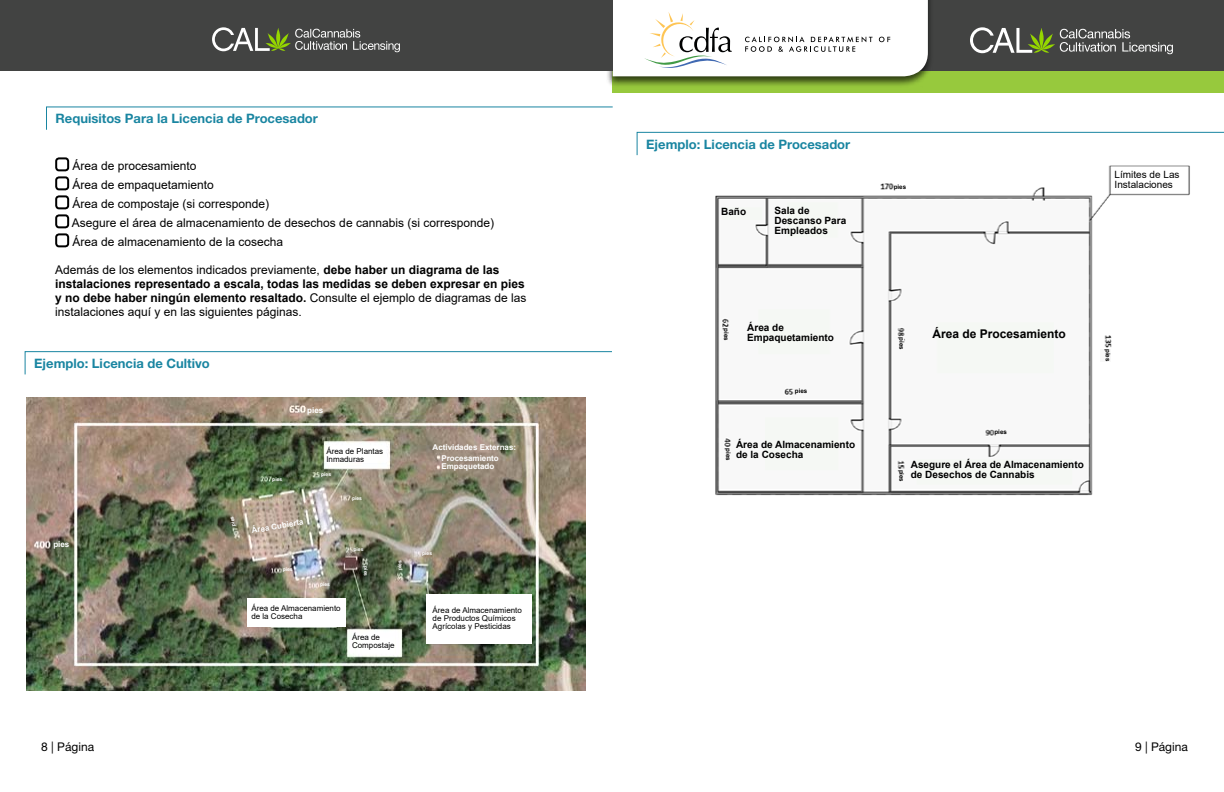
<style>
.page{position:relative;width:1224px;height:792px;background:#fff}
.page>*{position:absolute;margin:0;border:0;box-sizing:border-box;transform-origin:0 0}
.t1{font:700 13px "Helvetica Neue LT Std";color:#1985a1}
.t2{font:700 12px/14px "Arial";color:#000}
.t3{font:12px/19px "Arial";color:#000}
.t4{font:12px "Helvetica Neue LT Std";color:#000}
.t5{font:700 10px/10px "Arial";color:#000}
.t6{font:10px/10px "Arial";color:#000}
.t7{font:8px/8px "Arial";color:#000}
.t8{font:700 8px/11px "Arial";color:#fff}
.t9{font:700 6.2px "Arial";color:#000}
.t10{font:700 5px "Arial";color:#fff}
.s1{font-weight:400}
</style>
<div class="page">
<div style="left:55px;top:157px;width:14px;height:14px;border:2px solid #000;border-radius:3px"></div>
<div style="left:55px;top:176px;width:14px;height:14px;border:2px solid #000;border-radius:3px"></div>
<div style="left:55px;top:195px;width:14px;height:14px;border:2px solid #000;border-radius:3px"></div>
<div style="left:55px;top:214px;width:14px;height:14px;border:2px solid #000;border-radius:3px"></div>
<div style="left:55px;top:233px;width:14px;height:14px;border:2px solid #000;border-radius:3px"></div>
<div style="left:613px;top:46px;width:611px;height:46px;background:#97c93d"></div>
<div style="left:603px;top:0;width:621px;height:71px;background:#424342"></div>
<div style="left:606px;top:0;width:328px;height:88px;background:#000;opacity:.69"></div>
<svg style="left:970px;top:27px;width:203px;height:27px"></svg>
<svg style="left:612px;top:0;width:322px;height:77px;background:#eeeeed"></svg>
<div style="left:0;top:0;width:612px;height:71px;background:#424342"></div>
<svg style="left:212px;top:27px;width:188px;height:25px"></svg>
<svg style="left:636px;top:131px;width:588px;height:25px"></svg>
<svg style="left:24px;top:351px;width:588px;height:24px"></svg>
<img style="left:715px;top:165px;width:475px;height:331px">
<div style="left:894px;top:181px;width:13px;height:9px;background:#fff"></div>
<div style="left:1101px;top:348px;width:13px;height:8px;background:#fff"></div>
<div style="left:995px;top:428px;width:13px;height:8px;background:#f8f8f8"></div>
<div style="left:895px;top:470px;width:12px;height:8px;background:#f8f8f8"></div>
<div style="left:721px;top:448px;width:13px;height:8px;background:#f8f8f8"></div>
<div style="left:721px;top:328px;width:13px;height:8px;background:#f8f8f8"></div>
<div style="left:794px;top:387px;width:13px;height:8px;background:#f8f8f8"></div>
<img style="left:26px;top:398px;width:560px;height:293px">
<div style="left:426px;top:594px;width:105px;height:50px;background:#fff"></div>
<div style="left:247px;top:598px;width:99px;height:29px;background:#fff"></div>
<div style="left:894px;top:337px;width:10px;height:13px;background:#f8f8f8"></div>
<div style="left:894px;top:470px;width:10px;height:12px;background:#f8f8f8"></div>
<div style="left:1100px;top:349px;width:10px;height:13px;background:#f8f8f8"></div>
<svg style="left:46px;top:106px;width:567px;height:24px"></svg>
<p class="t1" style="left:56px;top:111px;width:264px">Requisitos Para la Licencia de Procesador</p>
<p class="t3" style="left:72px;top:157px;width:424px">Área de procesamiento<br>Área de empaquetamiento<br>Área de compostaje (si corresponde)<br>Asegure el área de almacenamiento de desechos de cannabis (si corresponde)<br>Área de almacenamiento de la cosecha</p>
<p class="t2" style="left:55px;top:263px;width:473px"><span class="s1">Además de los elementos indicados previamente,</span> debe haber un diagrama de las instalaciones representado a escala, todas las medidas se deben expresar en pies y no debe haber ningún elemento resaltado. <span class="s1">Consulte el ejemplo de diagramas de las instalaciones aquí y en las siguientes páginas.</span></p>
<p class="t1" style="left:34px;top:355px;width:177px">Ejemplo: Licencia de Cultivo</p>
<p class="t8" style="left:53px;top:539px;width:18px">pies</p>
<p class="t10" style="left:230px;top:527px;width:12px;rotate:-101deg">pies</p>
<p class="t8" style="left:307px;top:405px;width:18px">pies</p>
<p class="t10" style="left:272px;top:476px;width:12px">pies</p>
<p class="t8" style="left:251px;top:525px;width:54px;rotate:-10deg">Área Cubierta</p>
<p class="t10" style="left:283px;top:566px;width:12px">pies</p>
<p class="t7" style="left:326px;top:447px;width:58px">Área de Plantas<br>Inmaduras</p>
<p class="t10" style="left:321px;top:471px;width:12px">pies</p>
<p class="t10" style="left:320px;top:581px;width:12px">pies</p>
<p class="t10" style="left:352px;top:494px;width:12px">pies</p>
<p class="t10" style="left:354px;top:546px;width:12px">pies</p>
<p class="t10" style="left:369px;top:566px;width:12px;rotate:90deg">pies</p>
<p class="t7" style="left:251px;top:604px;width:91px">Área de Almacenamiento de la Cosecha</p>
<p class="t10" style="left:396px;top:570px;width:12px;rotate:-90deg">pies</p>
<p class="t7" style="left:352px;top:634px;width:44px">Área de<br>Compostaje</p>
<p class="t8" style="left:441px;top:442px;width:76px;text-indent:-9px">Actividades Externas:<br>Procesamiento</p>
<p class="t8" style="left:441px;top:461px;width:54px">Empaquetado</p>
<p class="t10" style="left:422px;top:550px;width:12px">pies</p>
<p class="t7" style="left:433px;top:606px;width:91px">Área de Almacenamiento de Productos Químicos<br>Agrícolas y Pesticidas</p>
<p class="t1" style="left:646px;top:136px;width:206px">Ejemplo: Licencia de Procesador</p>
<p class="t5" style="left:721px;top:206px;width:26px">Baño</p>
<p class="t5" style="left:775px;top:205px;width:73px">Sala de<br>Descanso Para<br>Empleados</p>
<p class="t9" style="left:731px;top:328px;width:14px;rotate:90deg">pies</p>
<p class="t5" style="left:747px;top:322px;width:88px">Área de<br>Empaquetamiento</p>
<p class="t9" style="left:795px;top:387px;width:14px">pies</p>
<p class="t5" style="left:736px;top:440px;width:121px">Área de Almacenamiento de la Cosecha</p>
<p class="t9" style="left:733px;top:448px;width:14px;rotate:90deg">pies</p>
<p class="t9" style="left:894px;top:182px;width:14px">pies</p>
<p class="t6" style="left:1115px;top:170px;width:67px">Límites de Las<br>Instalaciones</p>
<p class="t9" style="left:906px;top:337px;width:14px;rotate:90deg">pies</p>
<p class="t2" style="left:932px;top:326px;width:135px">Área de Procesamiento</p>
<p class="t9" style="left:1112px;top:349px;width:14px;rotate:90deg">pies</p>
<p class="t9" style="left:994px;top:427px;width:14px">pies</p>
<p class="t5" style="left:911px;top:460px;width:175px">Asegure el Área de Almacenamiento de Desechos de Cannabis</p>
<p class="t9" style="left:906px;top:470px;width:14px;rotate:90deg">pies</p>
<p class="t4" style="left:41px;top:740px;width:54px">8 | Página</p>
<p class="t4" style="left:1135px;top:740px;width:54px">9 | Página</p>
</div>
